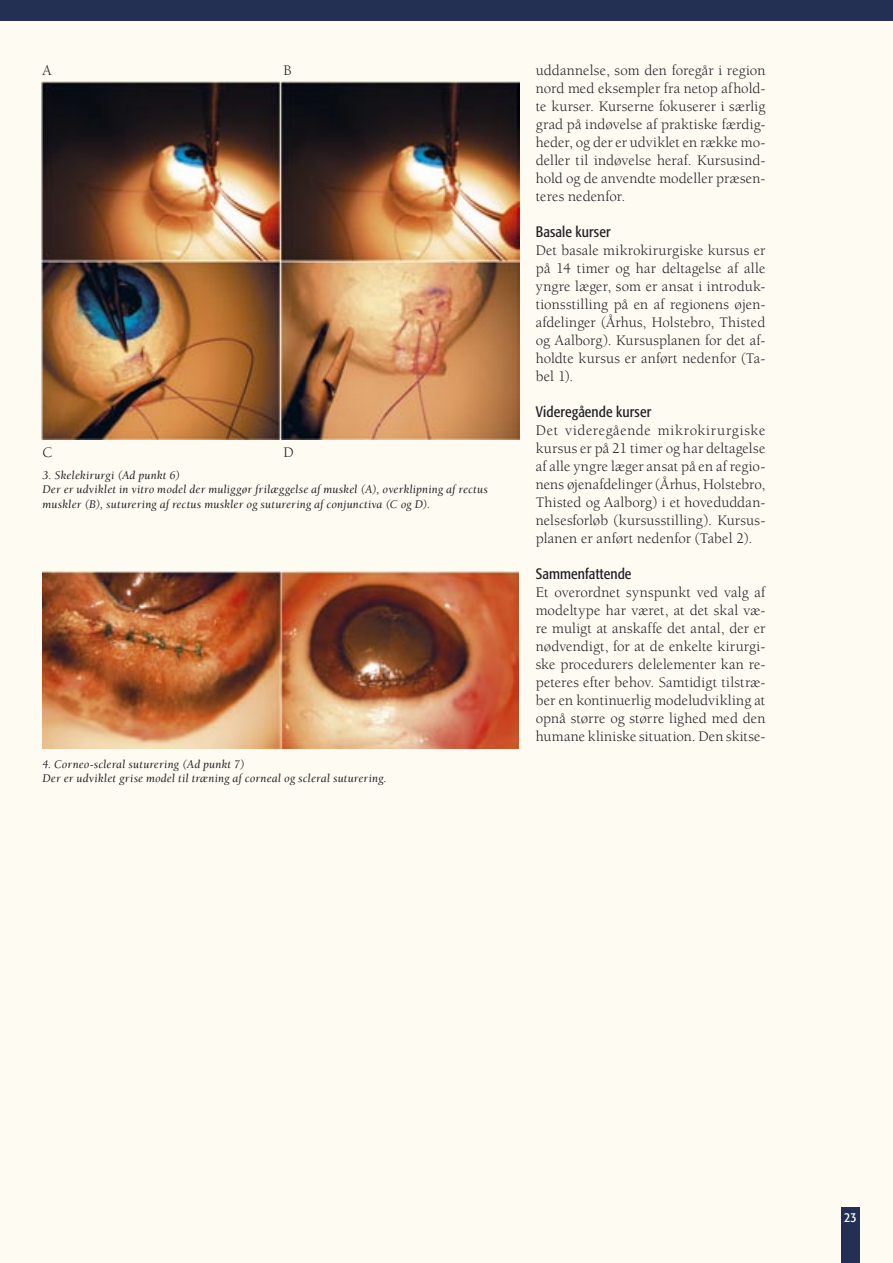
<style>
.page{position:relative;width:893px;height:1263px;background:#fefbf3}
.page>*{position:absolute;margin:0;border:0;box-sizing:border-box;transform-origin:0 0}
.t1{font:15px/18px "Berkeley";letter-spacing:.005em;color:#212125;text-align:justify}
.t2{font:condensed 15px "Formata";letter-spacing:.005em;color:#212125}
.t3{font:condensed 13.5px "Formata";color:#fff}
.t4{font:italic 12px/14.4px "Berkeley";letter-spacing:.01em;color:#212125}
</style>
<div class="page">
<div style="left:841px;top:1208px;width:19px;height:55px;background:#232f55"></div>
<div style="left:0;top:0;width:893px;height:20px;background:#243053"></div>
<img style="left:42px;top:82px;width:478px;height:358px">
<img style="left:43px;top:572px;width:475px;height:176px">
<p class="t1" style="left:43px;top:62px;width:11px">A</p>
<p class="t1" style="left:283px;top:62px;width:10px">B</p>
<p class="t1" style="left:43px;top:444px;width:11px">C</p>
<p class="t1" style="left:283px;top:444px;width:12px">D</p>
<p class="t4" style="left:43px;top:468px;width:447px">3. Skelekirurgi (Ad punkt 6)<br>Der er udviklet in vitro model der muliggør frilæggelse af muskel (A), overklipning af rectus muskler (B), suturering af rectus muskler og suturering af conjunctiva (C og D).</p>
<p class="t4" style="left:43px;top:757px;width:345px">4. Corneo-scleral suturering (Ad punkt 7)<br>Der er udviklet grise model til træning af corneal og scleral suturering.</p>
<p class="t1" style="left:536px;top:62px;width:231px">uddannelse, som den foregår i region nord med eksempler fra netop afhold&shy;te kurser. Kurserne fokuserer i særlig grad på indøvelse af praktiske færdig&shy;heder, og der er udviklet en række mo&shy;deller til indøvelse heraf. Kursusind&shy;hold og de anvendte modeller præsen&shy;teres nedenfor.</p>
<p class="t2" style="left:536px;top:223px;width:76px">Basale kurser</p>
<p class="t1" style="left:536px;top:242px;width:231px">Det basale mikrokirurgiske kursus er på 14 timer og har deltagelse af alle yngre læger, som er ansat i introduk&shy;tionsstilling på en af regionens øjen&shy;afdelinger (Århus, Holstebro, Thisted og Aalborg). Kursusplanen for det af&shy;holdte kursus er anført nedenfor (Ta&shy;bel 1).</p>
<p class="t2" style="left:536px;top:403px;width:117px">Videregående kurser</p>
<p class="t1" style="left:536px;top:422px;width:231px">Det videregående mikrokirurgiske kursus er på 21 timer og har deltagelse af alle yngre læger ansat på en af regio&shy;nens øjenafdelinger (Århus, Holstebro, Thisted og Aalborg) i et hoveduddan&shy;nelsesforløb (kursusstilling). Kursus&shy;planen er anført nedenfor (Tabel 2).</p>
<p class="t2" style="left:536px;top:565px;width:97px">Sammenfattende</p>
<p class="t1" style="left:536px;top:584px;width:231px">Et overordnet synspunkt ved valg af modeltype har været, at det skal væ&shy;re muligt at anskaffe det antal, der er nødvendigt, for at de enkelte kirurgi&shy;ske procedurers delelementer kan re&shy;peteres efter behov. Samtidigt tilstræ&shy;ber en kontinuerlig modeludvikling at opnå større og større lighed med den humane kliniske situation. Den skitse-</p>
<p class="t3" style="left:844px;top:1209px;width:14px">23</p>
</div>
